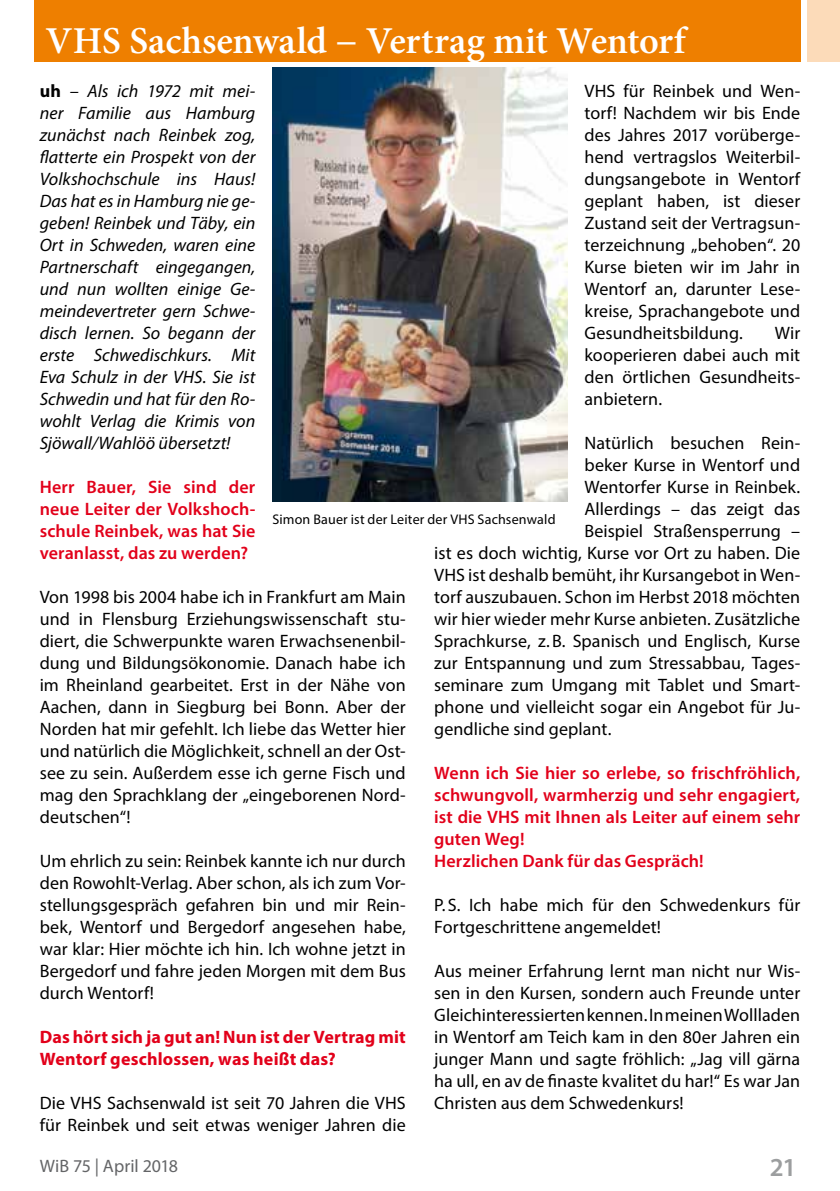
<style>
.page{position:relative;width:840px;height:1191px;background:#fff}
.page>*{position:absolute;margin:0;border:0;box-sizing:border-box;transform-origin:0 0}
.t1{font:600 38px "Minion Pro";letter-spacing:-.005em;color:#fff}
.t2{font:600 26px "Myriad Pro";color:#9c9e9f}
.t3{font:18px/22px "Myriad Pro";letter-spacing:.005em;color:#000;text-align:justify}
.t4{font:italic 18px/22px "Myriad Pro";letter-spacing:.005em;color:#000;text-align:justify}
.t5{font:600 18px/22px "Myriad Pro";letter-spacing:.005em;color:#e2001a;text-align:justify}
.t6{font:700 18px/22px "Myriad Pro";letter-spacing:.01em;color:#e2001a}
.t7{font:18px "Myriad Pro";color:#646567}
.t8{font:14px "Myriad Pro";letter-spacing:.015em;color:#000}
.s1{font-weight:700;font-style:normal}
</style>
<div class="page">
<div style="left:806px;top:0;width:33px;height:62px;background:#fcdbb9"></div>
<div style="left:34px;top:0;width:765px;height:62px;background:#ee7f00"></div>
<img style="left:272px;top:67px;width:295px;height:435px">
<h1 class="t1" style="left:45px;top:15px;width:641px">VHS Sachsenwald − Vertrag mit Wentorf</h1>
<p class="t4" style="left:40px;top:80px;width:217px"><span class="s1">uh</span> – Als ich 1972 mit mei&shy;ner Familie aus Hamburg zunächst nach Reinbek zog, flatterte ein Prospekt von der Volkshochschule ins Haus!<br>Das hat es in Hamburg nie ge&shy;geben! Reinbek und Täby, ein Ort in Schweden, waren eine Partnerschaft eingegangen, und nun wollten einige Ge&shy;meindevertreter gern Schwe&shy;disch lernen. So begann der erste Schwedischkurs. Mit Eva Schulz in der VHS. Sie ist Schwedin und hat für den Ro&shy;wohlt Verlag die Krimis von Sjöwall/Wahlöö übersetzt!</p>
<p class="t5" style="left:40px;top:476px;width:217px">Herr Bauer, Sie sind der neue Leiter der Volkshoch&shy;schule Reinbek, was hat Sie veranlasst, das zu werden?</p>
<p class="t3" style="left:40px;top:586px;width:367px">Von 1998 bis 2004 habe ich in Frankfurt am Main und in Flensburg Erziehungswissenschaft stu&shy;diert, die Schwerpunkte waren Erwachsenenbil&shy;dung und Bildungsökonomie. Danach habe ich im Rheinland gearbeitet. Erst in der Nähe von Aachen, dann in Siegburg bei Bonn. Aber der Norden hat mir gefehlt. Ich liebe das Wetter hier und natürlich die Möglichkeit, schnell an der Ost&shy;see zu sein. Außerdem esse ich gerne Fisch und mag den Sprachklang der „eingeborenen Nord&shy;deutschen“!</p>
<p class="t3" style="left:40px;top:850px;width:367px">Um ehrlich zu sein: Reinbek kannte ich nur durch den Rowohlt-Verlag. Aber schon, als ich zum Vor&shy;stellungsgespräch gefahren bin und mir Rein&shy;bek, Wentorf und Bergedorf angesehen habe, war klar: Hier möchte ich hin. Ich wohne jetzt in Bergedorf und fahre jeden Morgen mit dem Bus durch Wentorf!</p>
<p class="t6" style="left:40px;top:1025px;width:367px">Das hört sich ja gut an! Nun ist der Vertrag mit<br>Wentorf geschlossen, was heißt das?</p>
<p class="t3" style="left:40px;top:1092px;width:367px">Die VHS Sachsenwald ist seit 70 Jahren die VHS für Reinbek und seit etwas weniger Jahren die</p>
<p class="t3" style="left:584px;top:80px;width:217px">VHS für Reinbek und Wen&shy;torf! Nachdem wir bis Ende des Jahres 2017 vorüberge&shy;hend vertragslos Weiterbil&shy;dungsangebote in Wentorf geplant haben, ist dieser Zustand seit der Vertragsun&shy;terzeichnung „behoben“. 20<br>Kurse bieten wir im Jahr in Wentorf an, darunter Lese&shy;kreise, Sprachangebote und Gesundheitsbildung.</p>
<p class="t3" style="left:584px;top:322px;width:217px;text-indent:190px">Wir kooperieren dabei auch mit den örtlichen Gesundheits&shy;anbietern.</p>
<p class="t3" style="left:584px;top:432px;width:217px">Natürlich besuchen Rein-</p>
<p class="t3" style="left:584px;top:454px;width:217px">beker Kurse in Wentorf und</p>
<p class="t3" style="left:584px;top:476px;width:217px">Wentorfer Kurse in Reinbek.</p>
<p class="t3" style="left:584px;top:498px;width:217px">Allerdings – das zeigt das</p>
<p class="t3" style="left:584px;top:520px;width:217px">Beispiel Straßensperrung –</p>
<p class="t3" style="left:434px;top:542px;width:367px">ist es doch wichtig, Kurse vor Ort zu haben. Die</p>
<p class="t3" style="left:434px;top:564px;width:367px">VHS ist deshalb bemüht, ihr Kursangebot in Wen-</p>
<p class="t3" style="left:434px;top:586px;width:367px">torf auszubauen. Schon im Herbst 2018 möchten</p>
<p class="t3" style="left:434px;top:608px;width:367px">wir hier wieder mehr Kurse anbieten. Zusätzliche</p>
<p class="t3" style="left:434px;top:630px;width:367px">Sprachkurse, z.B. Spanisch und Englisch, Kurse</p>
<p class="t3" style="left:434px;top:652px;width:367px">zur Entspannung und zum Stressabbau, Tages-</p>
<p class="t3" style="left:434px;top:674px;width:367px">seminare zum Umgang mit Tablet und Smart-</p>
<p class="t3" style="left:434px;top:696px;width:367px">phone und vielleicht sogar ein Angebot für Ju-</p>
<p class="t3" style="left:434px;top:718px;width:179px">gendliche sind geplant.</p>
<p class="t5" style="left:434px;top:761px;width:367px;text-align:left">Wenn ich Sie hier so erlebe, so frischfröhlich, schwungvoll, warmherzig und sehr engagiert, ist die VHS mit Ihnen als Leiter auf einem sehr guten Weg!<br>Herzlichen Dank für das Gespräch!</p>
<p class="t3" style="left:434px;top:894px;width:367px">P. S. Ich habe mich für den Schwedenkurs für<br>Fortgeschrittene angemeldet!</p>
<p class="t3" style="left:434px;top:960px;width:367px">Aus meiner Erfahrung lernt man nicht nur Wis&shy;sen in den Kursen, sondern auch Freunde unter Gleichinteressierten kennen. In meinen Wollladen in Wentorf am Teich kam in den 80er Jahren ein junger Mann und sagte fröhlich: „Jag vill gärna ha ull, en av de finaste kvalitet du har!“ Es war Jan Christen aus dem Schwedenkurs!</p>
<p class="t8" style="left:272px;top:510px;width:284px">Simon Bauer ist der Leiter der VHS Sachsenwald</p>
<p class="t7" style="left:40px;top:1154px;width:140px">WiB 75 | April 2018</p>
<h2 class="t2" style="left:769px;top:1151px;width:28px">21</h2>
</div>
